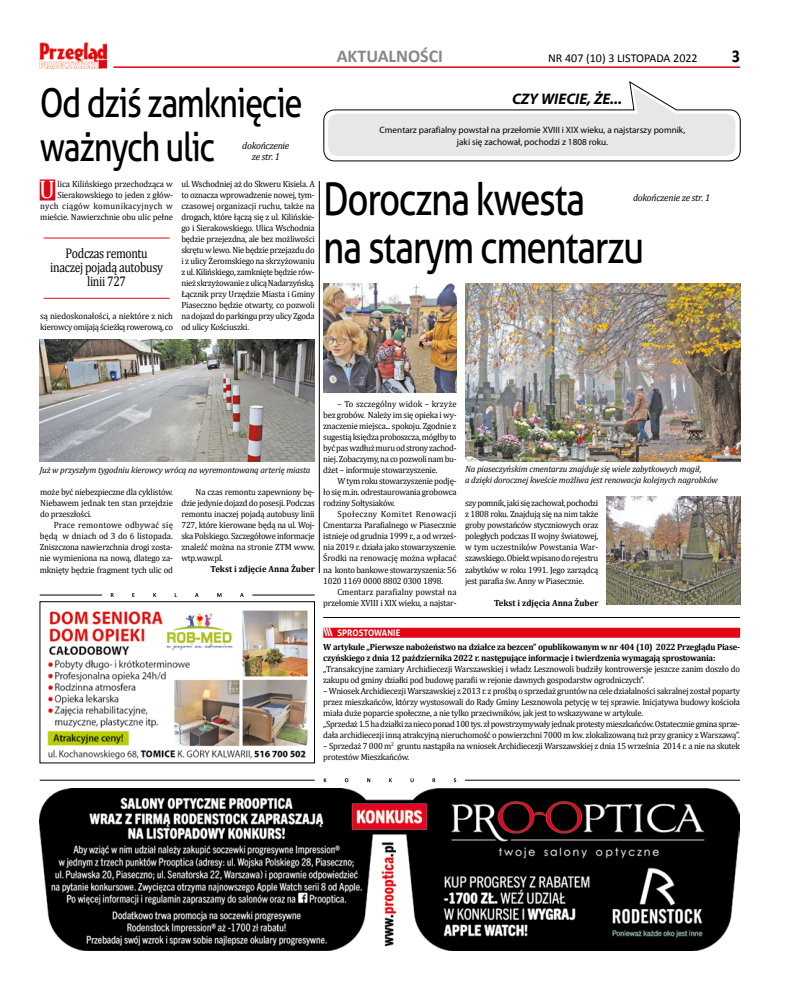
<style>
.page{position:relative;width:794px;height:993px;background:#fff}
.page>*{position:absolute;margin:0;border:0;box-sizing:border-box;transform-origin:0 0}
.t1{font:45px/48px "Aller";letter-spacing:-.04em;color:#000;scale:.82 1}
.t2{font:40px/44px "Aller";letter-spacing:-.04em;color:#000;scale:.82 1}
.t3{font:25.5px "Cambria";color:#fff;scale:.96 1}
.t4{font:700 18px "Calibri";color:#878787}
.t5{font:700 18px "Calibri";color:#000;scale:.9 1}
.t6{font:italic 700 15.3px "Myriad Pro";color:#000}
.t7{font:14px/14px "Cambria";letter-spacing:-.03em;color:#000;text-align:center;scale:.84 1}
.t8{font:12px "Calibri";color:#000}
.t9{font:italic 10px/11px "Cambria";letter-spacing:-.025em;color:#000;text-align:center;scale:.96 1}
.t10{font:9.2px/12px "Myriad Pro";color:#000;text-align:center}
.t11{font:9px/11px "Cambria";letter-spacing:-.025em;color:#000;text-align:justify;scale:.96 1}
.t12{font:italic 9px/11px "Cambria";letter-spacing:-.015em;color:#000}
.t13{font:700 9px/11px "Cambria";letter-spacing:-.025em;color:#000;scale:.96 1}
.t14{font:700 9px "Cambria";color:#000;scale:.96 1}
.t15{font:700 9px "Aller";color:#fff;scale:.96 1}
.s1{font-size:11px}
</style>
<div class="page">
<hr style="left:113px;top:66px;width:627px;height:2px;background:#e30613">
<img style="left:40px;top:42px;width:67px;height:26px">
<div style="left:40px;top:179px;width:15px;height:21px;background:#e30613"></div>
<hr style="left:44px;top:237px;width:126px;height:1px;background:#e30613">
<hr style="left:44px;top:298px;width:126px;height:1px;background:#e30613">
<img style="left:40px;top:788px;width:700px;height:161px">
<img style="left:47px;top:610px;width:261px;height:150px">
<div style="left:40px;top:601px;width:275px;height:162px;border:1px solid #000"></div>
<div style="left:323px;top:627px;width:417px;height:10px;background:#e30613"></div>
<svg style="left:323px;top:81px;width:417px;height:80px"></svg>
<svg style="left:328px;top:88px;width:407px;height:68px"></svg>
<img style="left:323px;top:283px;width:133px;height:109px">
<img style="left:465px;top:283px;width:275px;height:178px">
<img style="left:607px;top:496px;width:133px;height:108px">
<img style="left:40px;top:339px;width:275px;height:122px">
<hr style="left:40px;top:594px;width:62px;height:1px;background:#000">
<hr style="left:252px;top:594px;width:63px;height:1px;background:#000">
<svg style="left:111px;top:593px;width:133px;height:3px"></svg>
<hr style="left:40px;top:779px;width:275px;height:1px;background:#000">
<hr style="left:465px;top:779px;width:275px;height:1px;background:#000">
<svg style="left:324px;top:778px;width:132px;height:4px"></svg>
<hr style="left:319px;top:181px;width:1px;height:392px;background:#000">
<hr style="left:323px;top:617px;width:417px;height:1px;background:#000">
<h2 class="t2" style="left:40px;top:81px;width:322px">Od dziś zamknięcie ważnych ulic</h2>
<p class="t9" style="left:242px;top:139px;width:51px">dokończenie ze str. 1</p>
<p class="t11" style="left:40px;top:178px;width:140px;text-align:right">lica Kilińskiego przechodząca w Sierakowskiego to jeden z głów&shy;nych ciągów komunikacyjnych w mieście. Nawierzchnie obu ulic pełne</p>
<h3 class="t3" style="left:39px;top:174px;width:18px">U</h3>
<h3 class="t7" style="left:50px;top:246px;width:136px">Podczas remontu inaczej pojadą autobusy linii 727</h3>
<p class="t11" style="left:40px;top:310px;width:140px">są niedoskonałości, a niektóre z nich kierowcy omijają ścieżką rowerową, co</p>
<p class="t11" style="left:181px;top:178px;width:140px">ul. Wschodniej aż do Skweru Kisiela. A to oznacza wprowadzenie nowej, tym&shy;czasowej organizacji ruchu, także na drogach, które łączą się z ul. Kilińskie&shy;go i Sierakowskiego. Ulica Wschodnia będzie przejezdna, ale bez możliwości skrętu w lewo. Nie będzie przejazdu do i z ulicy Żeromskiego na skrzyżowaniu z ul. Kilińskiego, zamknięte będzie rów&shy;nież skrzyżowanie z ulicą Nadarzyńską.<br>Łącznik przy Urzędzie Miasta i Gminy Piaseczno będzie otwarty, co pozwoli na dojazd do parkingu przy ulicy Zgoda od ulicy Kościuszki.</p>
<h3 class="t4" style="left:337px;top:45px;width:108px">AKTUALNOŚCI</h3>
<h3 class="t8" style="left:548px;top:51px;width:151px">NR 407 (10) 3 LISTOPADA 2022</h3>
<h3 class="t5" style="left:731px;top:45px;width:11px">3</h3>
<h3 class="t6" style="left:512px;top:89px;width:112px">CZY WIECIE, ŻE...</h3>
<p class="t10" style="left:380px;top:124px;width:307px">Cmentarz parafialny powstał na przełomie XVIII i XIX wieku, a najstarszy pomnik, jaki się zachował, pochodzi z 1808 roku.</p>
<h1 class="t1" style="left:323px;top:174px;width:393px">Doroczna kwesta<br>na starym cmentarzu</h1>
<p class="t9" style="left:633px;top:192px;width:82px">dokończenie ze str. 1</p>
<p class="t12" style="left:40px;top:464px;width:272px">Już w przyszłym tygodniu kierowcy wrócą na wyremontowaną arterię miasta</p>
<p class="t11" style="left:40px;top:486px;width:140px">może być niebezpieczne dla cyklistów.<br>Niebawem jednak ten stan przejdzie do przeszłości.</p>
<p class="t11" style="left:40px;top:519px;width:140px;text-indent:14px">Prace remontowe odbywać się będą w dniach od 3 do 6 listopada.<br>Zniszczona nawierzchnia drogi zosta&shy;nie wymieniona na nową, dlatego za&shy;mknięty będzie fragment tych ulic od</p>
<p class="t11" style="left:181px;top:486px;width:140px;text-indent:14px">Na czas remontu zapewniony bę&shy;dzie jedynie dojazd do posesji. Podczas remontu inaczej pojadą autobusy linii 727, które kierowane będą na ul. Woj&shy;ska Polskiego. Szczegółowe informacje znaleźć można na stronie ZTM www. wtp.waw.pl.</p>
<p class="t14" style="left:211px;top:563px;width:110px">Tekst i zdjęcie Anna Żuber</p>
<p class="t11" style="left:323px;top:398px;width:140px;text-indent:14px">– To szczególny widok – krzyże bez grobów. Należy im się opieka i wy&shy;znaczenie miejsca... spokoju. Zgodnie z sugestią księdza proboszcza, mógłby to być pas wzdłuż muru od strony zachod&shy;niej. Zobaczymy, na co pozwoli nam bu&shy;dżet – informuje stowarzyszenie.</p>
<p class="t11" style="left:323px;top:475px;width:140px;text-indent:14px">W tym roku stowarzyszenie podję&shy;ło się m.in. odrestaurowania grobowca rodziny Sołtysiaków.</p>
<p class="t11" style="left:323px;top:508px;width:140px;text-indent:14px">Społeczny Komitet Renowacji Cmentarza Parafialnego w Piasecznie istnieje od grudnia 1999 r., a od wrześ&shy;nia 2019 r. działa jako stowarzyszenie.<br>Środki na renowację można wpłacać na konto bankowe stowarzyszenia: 56<br>1020 1169 0000 8802 0300 1898.</p>
<p class="t11" style="left:323px;top:585px;width:140px;text-align:right">Cmentarz parafialny powstał na przełomie XVIII i XIX wieku, a najstar-</p>
<p class="t15" style="left:323px;top:627px;width:82px"><span class="s1">\\\</span> SPROSTOWANIE</p>
<p class="t12" style="left:465px;top:463px;width:254px">Na piaseczyńskim cmentarzu znajduje się wiele zabytkowych mogił,<br>a dzięki dorocznej kweście możliwa jest renowacja kolejnych nagrobków</p>
<p class="t11" style="left:465px;top:497px;width:140px">szy pomnik, jaki się zachował, pochodzi z 1808 roku. Znajdują się na nim także groby powstańców styczniowych oraz poległych podczas II wojny światowej, w tym uczestników Powstania War&shy;szawskiego. Obiekt wpisano do rejestru zabytków w roku 1991. Jego zarządcą jest parafia św. Anny w Piasecznie.</p>
<p class="t14" style="left:494px;top:596px;width:110px">Tekst i zdjęcia Anna Żuber</p>
<p class="t13" style="left:323px;top:640px;width:436px">W artykule „Pierwsze nabożeństwo na działce za bezcen” opublikowanym w nr 404 (10) 2022 Przeglądu Piase&shy;czyńskiego z dnia 12 października 2022 r. następujące informacje i twierdzenia wymagają sprostowania:</p>
<p class="t11" style="left:323px;top:662px;width:436px">„Transakcyjne zamiary Archidiecezji Warszawskiej i władz Lesznowoli budziły kontrowersje jeszcze zanim doszło do zakupu od gminy działki pod budowę parafii w rejonie dawnych gospodarstw ogrodniczych”.</p>
<p class="t11" style="left:323px;top:684px;width:436px;text-align:left">– Wniosek Archidiecezji Warszawskiej z 2013 r. z prośbą o sprzedaż gruntów na cele działalności sakralnej został poparty przez mieszkańców, którzy wystosowali do Rady Gminy Lesznowola petycję w tej sprawie. Inicjatywa budowy kościoła miała duże poparcie społeczne, a nie tylko przeciwników, jak jest to wskazywane w artykule.<br>„Sprzedaż 1.5 ha działki za nieco ponad 100 tys. zł powstrzymywały jednak protesty mieszkańców. Ostatecznie gmina sprze&shy;dała archidiecezji inną atrakcyjną nieruchomość o powierzchni 7000 m kw. zlokalizowaną tuż przy granicy z Warszawą”.</p>
<p class="t11" style="left:323px;top:739px;width:436px">– Sprzedaż 7 000 m<sup>2</sup> gruntu nastąpiła na wniosek Archidiecezji Warszawskiej z dnia 15 września 2014 r. a nie na skutek protestów Mieszkańców.</p>
</div>
